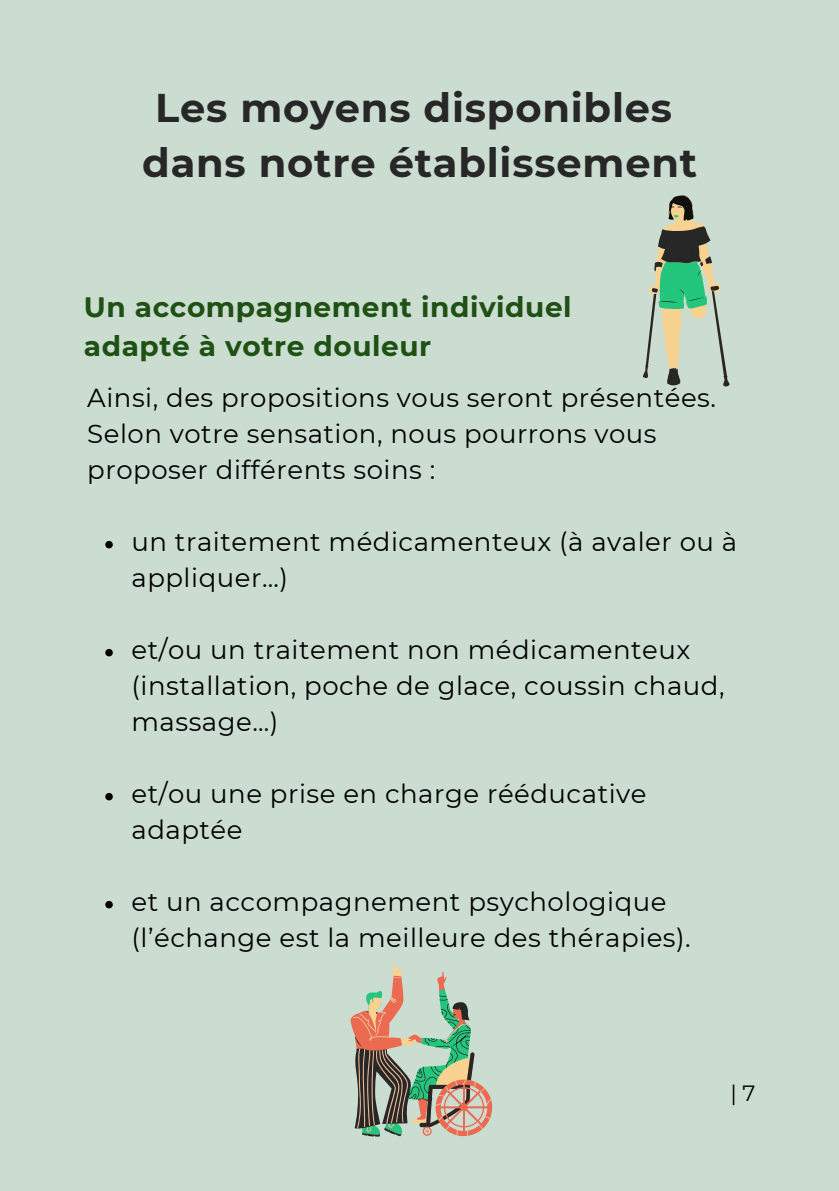
<style>
.page{position:relative;width:839px;height:1191px;background:#fff}
.page>*{position:absolute;margin:0;border:0;box-sizing:border-box;transform-origin:0 0}
.t1{font:700 40px "Montserrat";letter-spacing:.02em;color:#272727}
.t2{font:700 28px "Montserrat";letter-spacing:.02em;color:#1f5014}
.t3{font:26px/36px "Montserrat";letter-spacing:.02em;color:#000}
.t4{font:22px "Montserrat";color:#000}
</style>
<div class="page">
<div style="left:0;top:0;width:838px;height:1191px;background:#cbddd1"></div>
<svg style="left:105px;top:541px;width:8px;height:7px"></svg>
<svg style="left:105px;top:649px;width:8px;height:7px"></svg>
<svg style="left:105px;top:793px;width:8px;height:7px"></svg>
<svg style="left:105px;top:901px;width:8px;height:7px"></svg>
<svg style="left:643px;top:195px;width:86px;height:192px"></svg>
<svg style="left:350px;top:963px;width:142px;height:174px"></svg>
<p class="t1" style="left:155px;top:83px;width:518px">Les moyens disponibles</p>
<p class="t1" style="left:142px;top:139px;width:556px">dans notre établissement</p>
<p class="t2" style="left:84px;top:290px;width:489px">Un accompagnement individuel</p>
<p class="t2" style="left:84px;top:329px;width:349px">adapté à votre douleur</p>
<p class="t3" style="left:87px;top:380px;width:630px">Ainsi, des propositions vous seront présentées.</p>
<p class="t3" style="left:87px;top:416px;width:571px">Selon votre sensation, nous pourrons vous proposer différents soins :</p>
<p class="t3" style="left:131px;top:524px;width:607px">un traitement médicamenteux (à avaler ou à appliquer…)</p>
<p class="t3" style="left:131px;top:632px;width:594px">et/ou un traitement non médicamenteux (installation, poche de glace, coussin chaud, massage…)</p>
<p class="t3" style="left:131px;top:776px;width:516px">et/ou une prise en charge rééducative adaptée</p>
<p class="t3" style="left:131px;top:884px;width:560px">et un accompagnement psychologique (l’échange est la meilleure des thérapies).</p>
<p class="t4" style="left:730px;top:1080px;width:27px">| 7</p>
</div>
